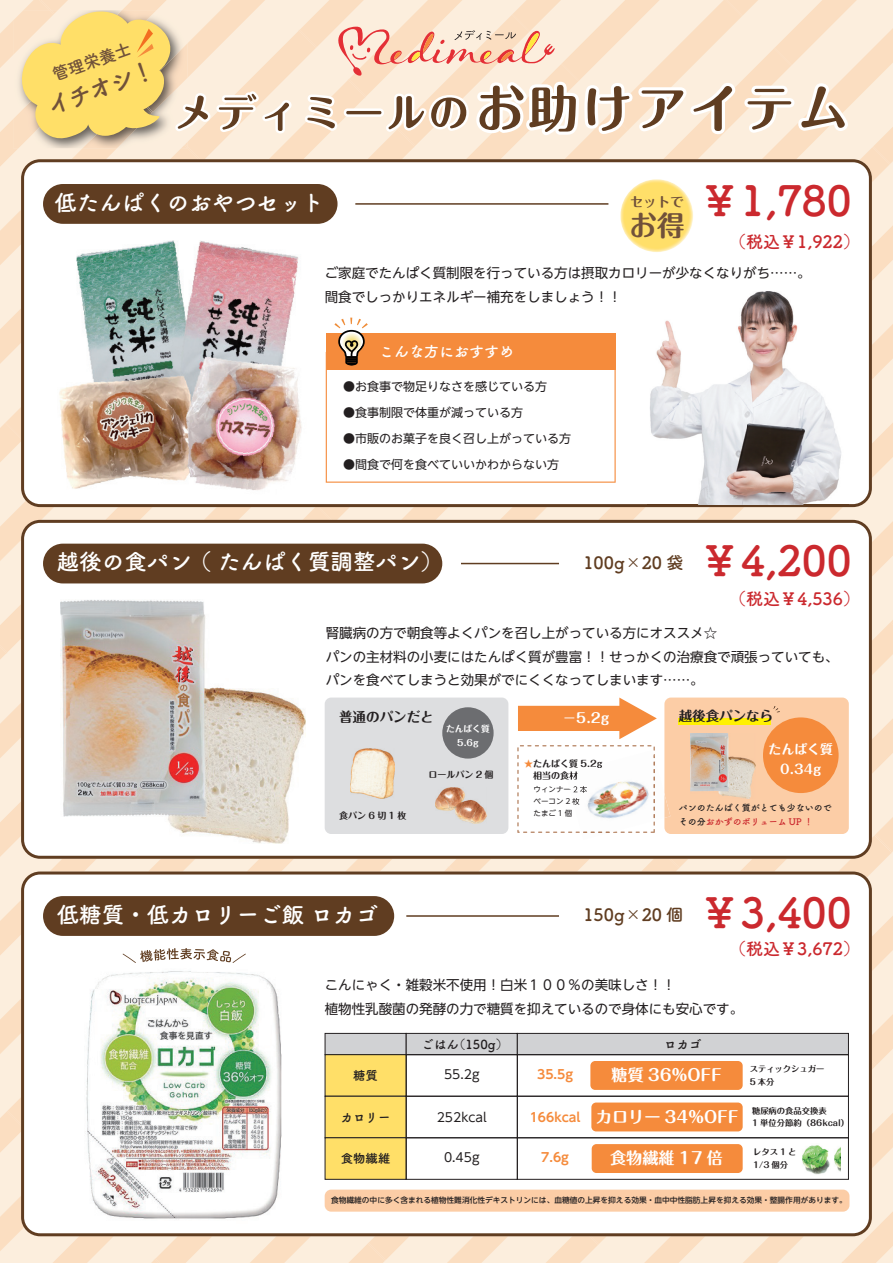
<style>
.page{position:relative;width:893px;height:1263px;background:#fceedd}
.page>*{position:absolute;margin:0;border:0;box-sizing:border-box;transform-origin:0 0}
.t1{font:41.4px "Tsuku B Rd Gothic Std B";color:#cb292e}
.t2{font:700 27.9px "Maru Fo Pro";color:#70513a}
.t3{font:24.6px "Tsuku B Rd Gothic Std B";color:#70513a}
.t4{font:22.5px "Tsuku B Rd Gothic Std B";color:#fff}
.t5{font:17.1px "Tsuku B Rd Gothic Std B";color:#cb292e}
.t6{font:17.1px "Tsuku B Rd Gothic Std B";color:#603d21}
.t7{font:16.8px "Tsuku B Rd Gothic Std B";color:#70513a}
.t8{font:700 16.2px "Maru Fo Pro";color:#fff}
.t9{font:15px "Tsuku B Rd Gothic Std B";color:#fff}
.t10{font:13.5px/23.7px "UD Shin Go NT Pro";color:#231f20}
.t11{font:700 13.5px "Maru Fo Pro";color:#231f20}
.t12{font:700 13.5px "Maru Fo Pro";color:#fff}
.t13{font:700 13.5px "Maru Fo Pro";color:#70513a}
.t14{font:700 12.9px/20.1px "Maru Fo Pro";color:#fff;text-align:center}
.t15{font:12.45px "Tsuku B Rd Gothic Std B";color:#231f20}
.t16{font:12.45px "UD Shin Go NT Pro";color:#231f20}
.t17{font:700 12.45px "UD Shin Go NT Pro De";color:#f58b3c}
.t18{font:12px "UD Shin Go NT Pro";color:#231f20}
.t19{font:9px/13.5px "Tsuku B Rd Gothic Std B";color:#231f20}
.t20{font:700 9px/12.3px "Maru Fo Pro";color:#231f20}
.t21{font:700 9px "Maru Fo Pro";letter-spacing:.25em;color:#231f20}
.t22{font:700 8.7px/13.6px "Maru Fo Pro";color:#fff;text-align:center}
.t23{font:700 8.25px/12.5px "Maru Fo Pro";color:#231f20}
.t24{font:500 7.65px "UD Shin Go NT Pro";color:#231f20}
.t25{font:7.5px/12px "UD Shin Go NT Pro";color:#231f20}
.s1{font-family:"Koz Go Pr 6 N";font-weight:400}
.s2{color:#f58b3c}
.s3{color:#cb292e}
.s4{font-family:"UD Shin Go NT Pro De";font-size:12.45px;color:#f58b3c}
</style>
<div class="page">
<svg style="left:841px;top:1212px;width:52px;height:51px"></svg>
<svg style="left:743px;top:1236px;width:61px;height:27px"></svg>
<svg style="left:872px;top:1113px;width:21px;height:55px"></svg>
<svg style="left:644px;top:1236px;width:61px;height:27px"></svg>
<svg style="left:872px;top:1014px;width:21px;height:55px"></svg>
<svg style="left:545px;top:1236px;width:62px;height:27px"></svg>
<svg style="left:872px;top:916px;width:21px;height:55px"></svg>
<svg style="left:447px;top:1236px;width:61px;height:27px"></svg>
<svg style="left:348px;top:1236px;width:61px;height:27px"></svg>
<svg style="left:250px;top:1236px;width:61px;height:27px"></svg>
<svg style="left:872px;top:620px;width:21px;height:55px"></svg>
<svg style="left:151px;top:1236px;width:61px;height:27px"></svg>
<svg style="left:52px;top:1236px;width:62px;height:27px"></svg>
<svg style="left:445px;top:859px;width:46px;height:12px"></svg>
<svg style="left:796px;top:423px;width:97px;height:153px"></svg>
<svg style="left:0;top:1196px;width:21px;height:55px"></svg>
<svg style="left:346px;top:859px;width:46px;height:12px"></svg>
<svg style="left:697px;top:507px;width:47px;height:13px"></svg>
<svg style="left:872px;top:324px;width:21px;height:55px"></svg>
<svg style="left:0;top:1098px;width:21px;height:54px"></svg>
<svg style="left:248px;top:859px;width:45px;height:12px"></svg>
<svg style="left:598px;top:507px;width:48px;height:13px"></svg>
<svg style="left:872px;top:226px;width:21px;height:54px"></svg>
<svg style="left:0;top:999px;width:21px;height:55px"></svg>
<svg style="left:149px;top:859px;width:46px;height:12px"></svg>
<svg style="left:500px;top:507px;width:47px;height:13px"></svg>
<svg style="left:0;top:900px;width:21px;height:55px"></svg>
<svg style="left:50px;top:859px;width:46px;height:12px"></svg>
<svg style="left:401px;top:507px;width:47px;height:13px"></svg>
<svg style="left:0;top:802px;width:21px;height:55px"></svg>
<svg style="left:303px;top:507px;width:47px;height:13px"></svg>
<svg style="left:0;top:703px;width:21px;height:55px"></svg>
<svg style="left:204px;top:507px;width:47px;height:13px"></svg>
<svg style="left:0;top:605px;width:21px;height:54px"></svg>
<svg style="left:105px;top:507px;width:48px;height:13px"></svg>
<svg style="left:0;top:506px;width:54px;height:55px"></svg>
<svg style="left:0;top:407px;width:21px;height:55px"></svg>
<svg style="left:0;top:309px;width:21px;height:55px"></svg>
<svg style="left:0;top:210px;width:21px;height:55px"></svg>
<div style="left:21px;top:520px;width:851px;height:339px;background:#fff"></div>
<img style="left:61px;top:599px;width:244px;height:244px">
<div style="left:43px;top:544px;width:399px;height:39px;background:#603d21;border-radius:20px"></div>
<div style="left:325px;top:697px;width:183px;height:137px;background:#dddee0"></div>
<div style="left:442px;top:707px;width:52px;height:51px;background:#6c6d70;border-radius:50%"></div>
<hr style="left:461px;top:563px;width:98px;height:1px;background:#603d21">
<img style="left:435px;top:787px;width:52px;height:36px">
<img style="left:350px;top:749px;width:44px;height:49px">
<svg style="left:517px;top:697px;width:376px;height:175px;background:#f2d4ba"></svg>
<div style="left:21px;top:871px;width:851px;height:365px;background:#fff"></div>
<div style="left:43px;top:896px;width:351px;height:40px;background:#603d21;border-radius:20px"></div>
<img style="left:799px;top:1144px;width:32px;height:32px">
<div style="left:325px;top:1033px;width:82px;height:22px;background:#d1d2d4;border:1px solid #231f20"></div>
<div style="left:406px;top:1033px;width:112px;height:22px;background:#d1d2d4;border:1px solid #231f20"></div>
<div style="left:517px;top:1033px;width:332px;height:22px;background:#d1d2d4;border:1px solid #231f20"></div>
<div style="left:325px;top:1054px;width:82px;height:42px;background:#ffdf68;border:1px solid #231f20"></div>
<div style="left:406px;top:1054px;width:112px;height:42px;border:1px solid #231f20"></div>
<div style="left:517px;top:1054px;width:332px;height:42px;border:1px solid #231f20"></div>
<div style="left:325px;top:1096px;width:82px;height:42px;background:#ffdf68;border:1px solid #231f20"></div>
<div style="left:406px;top:1096px;width:112px;height:42px;border:1px solid #231f20"></div>
<div style="left:517px;top:1096px;width:332px;height:42px;border:1px solid #231f20"></div>
<div style="left:325px;top:1137px;width:82px;height:43px;background:#ffdf68;border:1px solid #231f20"></div>
<div style="left:406px;top:1137px;width:112px;height:43px;border:1px solid #231f20"></div>
<div style="left:517px;top:1137px;width:332px;height:43px;border:1px solid #231f20"></div>
<div style="left:591px;top:1102px;width:152px;height:29px;background:#f58b3c;border-radius:5px"></div>
<div style="left:590px;top:1061px;width:153px;height:29px;background:#f58b3c;border-radius:5px"></div>
<div style="left:592px;top:1144px;width:151px;height:29px;background:#f58b3c;border-radius:5px"></div>
<img style="left:831px;top:1143px;width:10px;height:31px">
<div style="left:325px;top:1189px;width:524px;height:22px;background:#fccda6;border-radius:7px"></div>
<svg style="left:123px;top:954px;width:13px;height:9px"></svg>
<svg style="left:140px;top:948px;width:91px;height:14px"></svg>
<svg style="left:233px;top:954px;width:13px;height:9px"></svg>
<hr style="left:406px;top:915px;width:153px;height:2px;background:#603d21">
<img style="left:84px;top:969px;width:200px;height:254px">
<div style="left:21px;top:182px;width:851px;height:325px;background:#fff"></div>
<img style="left:57px;top:241px;width:252px;height:255px">
<div style="left:43px;top:184px;width:295px;height:40px;background:#603d21;border-radius:20px"></div>
<hr style="left:355px;top:203px;width:253px;height:2px;background:#603d21">
<svg style="left:326px;top:318px;width:290px;height:165px;background:#fbe3d1"></svg>
<img style="left:620px;top:179px;width:73px;height:73px;border-radius:36px">
<img style="left:647px;top:291px;width:201px;height:214px">
<svg style="left:0;top:0;width:893px;height:182px"></svg>
<p class="t7" style="left:49px;top:63px;width:84px;rotate:-20deg">管理栄養士</p>
<h3 class="t3" style="left:41px;top:89px;width:114px;rotate:-20deg">イチオシ！</h3>
<h3 class="t4" style="left:54px;top:185px;width:271px">低たんぱくのおやつセット</h3>
<p class="t13" style="left:630px;top:191px;width:56px">セットで</p>
<h2 class="t2" style="left:629px;top:203px;width:57px">お得</h2>
<h1 class="t1" style="left:699px;top:169px;width:154px">￥1,780</h1>
<p class="t5" style="left:729px;top:228px;width:132px">（税込￥1,922）</p>
<p class="t10" style="left:325px;top:261px;width:488px">ご家庭でたんぱく質制限を行っている方は摂取カロリーが少なくなりがち……。間食でしっかりエネルギー補充をしましょう！！</p>
<p class="t9" style="left:379px;top:339px;width:136px">こんな方におすすめ</p>
<p class="t18" style="left:343px;top:377px;width:206px">●お食事で物足りなさを感じている方</p>
<p class="t18" style="left:343px;top:403px;width:182px">●食事制限で体重が減っている方</p>
<p class="t18" style="left:343px;top:429px;width:230px">●市販のお菓子を良く召し上がっている方</p>
<p class="t18" style="left:343px;top:455px;width:218px">●間食で何を食べていいかわからない方</p>
<h3 class="t4" style="left:57px;top:544px;width:388px">越後の食パン（ たんぱく質調整パン）</h3>
<p class="t6" style="left:583px;top:549px;width:102px">100g×20 袋</p>
<h1 class="t1" style="left:699px;top:528px;width:154px">￥4,200</h1>
<p class="t5" style="left:729px;top:585px;width:132px">（税込￥4,536）</p>
<p class="t10" style="left:326px;top:621px;width:514px">腎臓病の方で朝食等よくパンを召し上がっている方にオススメ☆<br>パンの主材料の小麦にはたんぱく質が豊富！！せっかくの治療食で頑張っていても、パンを食べてしまうと効果がでにくくなってしまいます……。</p>
<p class="t11" style="left:339px;top:706px;width:96px">普通のパンだと</p>
<p class="t11" style="left:679px;top:705px;width:96px">越後食パンなら</p>
<p class="t22" style="left:446px;top:721px;width:45px">たんぱく質<br>5.6g</p>
<p class="t12" style="left:563px;top:707px;width:48px"><span class="s1">－</span>5.2g</p>
<p class="t14" style="left:769px;top:738px;width:66px">たんぱく質<br>0.34g</p>
<p class="t20" style="left:524px;top:756px;width:80px"><span class="s2">★</span>たんぱく質 5.2g　相当の食材</p>
<p class="t25" style="left:533px;top:783px;width:55px">ウィンナー 2 本ベーコン 2 枚たまご 1 個</p>
<p class="t20" style="left:428px;top:767px;width:67px">ロールパン 2 個</p>
<p class="t19" style="left:679px;top:800px;width:154px">パンのたんぱく質がとても少ないのでその分<span class="s3">おかずのボリューム UP ！</span></p>
<p class="t21" style="left:339px;top:808px;width:69px">食パン6切1枚</p>
<h3 class="t4" style="left:57px;top:897px;width:323px">低糖質・低カロリーご飯 ロカゴ</h3>
<p class="t6" style="left:583px;top:901px;width:102px">150g×20 個</p>
<h1 class="t1" style="left:699px;top:881px;width:154px">￥3,400</h1>
<p class="t5" style="left:729px;top:935px;width:132px">（税込￥3,672）</p>
<p class="t10" style="left:325px;top:973px;width:420px">こんにゃく・雑穀米不使用！白米１００％の美味しさ！！<br>植物性乳酸菌の発酵の力で糖質を抑えているので身体にも安心です。</p>
<p class="t15" style="left:353px;top:1066px;width:26px">糖質</p>
<p class="t15" style="left:341px;top:1108px;width:51px">カロリー</p>
<p class="t15" style="left:341px;top:1149px;width:51px">食物繊維</p>
<p class="t15" style="left:422px;top:1034px;width:88px">ごはん（150g）</p>
<p class="t15" style="left:664px;top:1034px;width:39px">ロカゴ</p>
<p class="t17" style="left:537px;top:1064px;width:37px">35.5g</p>
<p class="t8" style="left:530px;top:1104px;width:210px"><span class="s4">166kcal</span> カロリー 34%OFF</p>
<p class="t17" style="left:541px;top:1147px;width:29px">7.6g</p>
<p class="t23" style="left:750px;top:1062px;width:76px">スティックシュガー<br>5 本分</p>
<p class="t23" style="left:752px;top:1103px;width:99px">糖尿病の食品交換表<br>1 単位分節約（86kcal）</p>
<p class="t8" style="left:612px;top:1062px;width:111px">糖質 36%OFF</p>
<p class="t16" style="left:444px;top:1064px;width:37px">55.2g</p>
<p class="t16" style="left:437px;top:1107px;width:52px">252kcal</p>
<p class="t16" style="left:444px;top:1147px;width:37px">0.45g</p>
<p class="t8" style="left:610px;top:1145px;width:114px">食物繊維 17 倍</p>
<p class="t23" style="left:753px;top:1145px;width:45px">レタス 1 と<br>1/3 個分</p>
<p class="t24" style="left:331px;top:1194px;width:517px">食物繊維の中に多く含まれる植物性難消化性デキストリンには、血糖値の上昇を抑える効果・血中中性脂肪上昇を抑える効果・整腸作用があります。</p>
</div>
